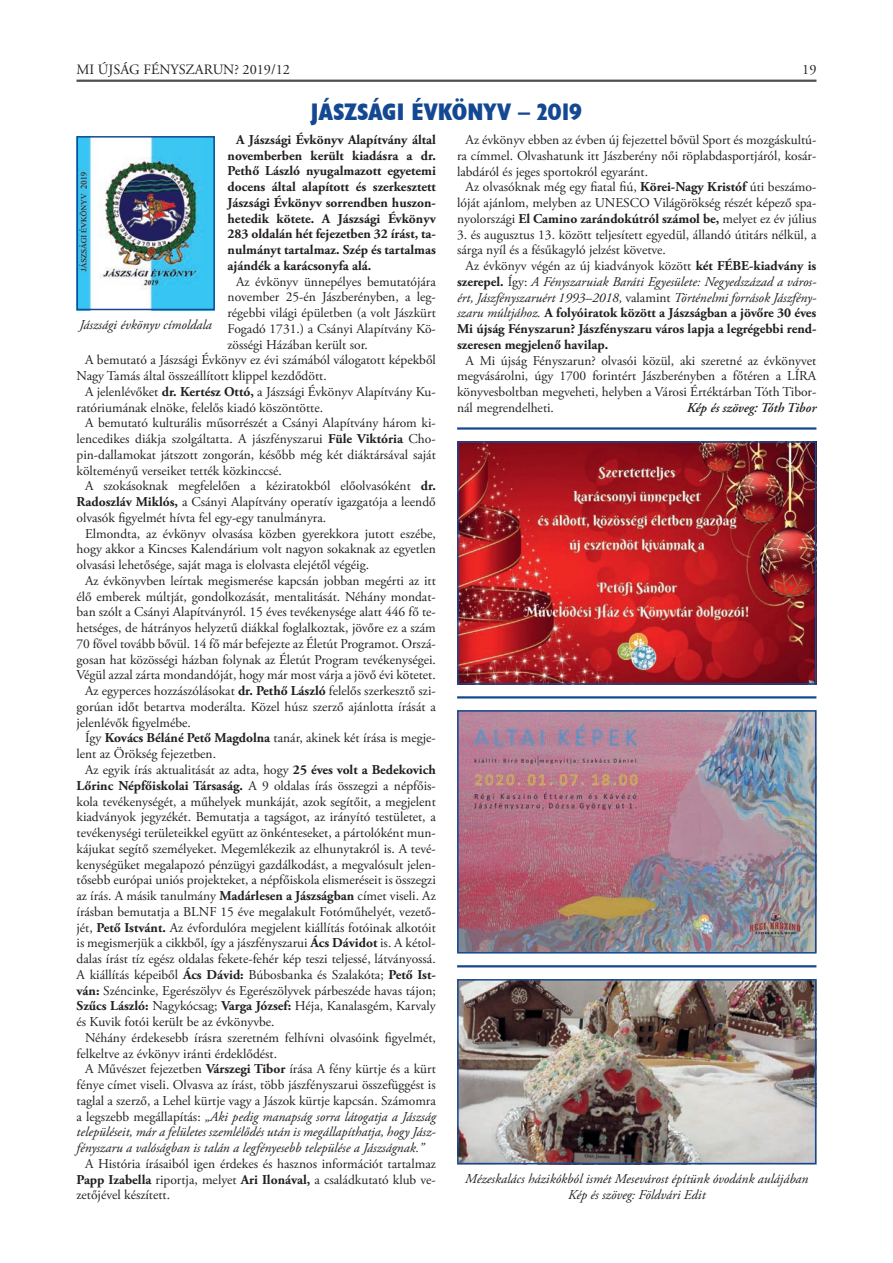
<style>
.page{position:relative;width:893px;height:1263px;background:#fff}
.page>*{position:absolute;margin:0;border:0;box-sizing:border-box;transform-origin:0 0}
.t1{font:24px "Husa HU";letter-spacing:.005em;color:#154892}
.t2{font:14.25px "Adobe Garamond Pro";color:#231f20}
.t3{font:13.5px/15.8px "Adobe Garamond Pro";color:#231f20;text-align:justify}
.t4{font:700 13.5px/15.8px "Adobe Garamond Pro";color:#231f20;text-align:justify}
.t5{font:italic 13.5px/16.5px "Adobe Garamond Pro";color:#231f20;text-align:center}
.t6{font:italic 600 13.5px "Adobe Garamond Pro";color:#231f20}
.s1{font-weight:700}
.s2{font-style:normal}
.s3{font-weight:400}
.s4{font-weight:400;font-style:italic}
</style>
<div class="page">
<hr style="left:77px;top:80px;width:739px;height:1px;background:#231f20">
<hr style="left:77px;top:81px;width:739px;height:1px;background:#231f20">
<img style="left:460px;top:444px;width:353px;height:238px">
<div style="left:457px;top:441px;width:359px;height:244px;border:2px solid #154892"></div>
<img style="left:460px;top:713px;width:353px;height:237px">
<div style="left:457px;top:710px;width:359px;height:243px;border:2px solid #154892"></div>
<img style="left:460px;top:982px;width:353px;height:179px">
<div style="left:457px;top:979px;width:359px;height:185px;border:2px solid #154892"></div>
<img style="left:80px;top:139px;width:132px;height:168px">
<div style="left:77px;top:136px;width:138px;height:174px;border:2px solid #154892"></div>
<hr style="left:457px;top:427px;width:359px;height:3px;background:#154892">
<hr style="left:457px;top:696px;width:359px;height:2px;background:#154892">
<hr style="left:457px;top:965px;width:359px;height:2px;background:#154892">
<p class="t2" style="left:77px;top:61px;width:215px">MI ÚJSÁG FÉNYSZARUN? 2019/12</p>
<p class="t2" style="left:802px;top:61px;width:16px">19</p>
<h1 class="t1" style="left:311px;top:97px;width:272px">JÁSZSÁGI ÉVKÖNYV – 2019</h1>
<p class="t4" style="left:228px;top:132px;width:210px;text-indent:9px">A Jászsági Évkönyv Alapítvány által novemberben került kiadásra a dr.<br>Pethő László nyugalmazott egyetemi docens által alapított és szerkesztett Jászsági Évkönyv sorrendben huszon&shy;hetedik kötete. A Jászsági Évkönyv 283 oldalán hét fejezetben 32 írást, ta&shy;nulmányt tartalmaz. Szép és tartalmas ajándék a karácsonyfa alá.</p>
<p class="t3" style="left:236px;top:274px;width:201px">Az évkönyv ünnepélyes bemutatójára</p>
<p class="t3" style="left:228px;top:290px;width:210px">november 25-én Jászberényben, a leg-</p>
<p class="t3" style="left:228px;top:305px;width:210px">régebbi világi épületben (a volt Jászkürt</p>
<p class="t3" style="left:228px;top:321px;width:210px">Fogadó 1731.) a Csányi Alapítvány Kö-</p>
<p class="t3" style="left:228px;top:337px;width:142px">zösségi Házában került sor.</p>
<p class="t3" style="left:85px;top:353px;width:352px">A bemutató a Jászsági Évkönyv ez évi számából válogatott képekből</p>
<p class="t3" style="left:77px;top:368px;width:252px">Nagy Tamás által összeállított klippel kezdődött.</p>
<p class="t3" style="left:85px;top:384px;width:352px">A jelenlévőket <span class="s1">dr. Kertész Ottó,</span> a Jászsági Évkönyv Alapítvány Ku-</p>
<p class="t3" style="left:77px;top:400px;width:248px">ratóriumának elnöke, felelős kiadó köszöntötte.</p>
<p class="t3" style="left:85px;top:416px;width:352px">A bemutató kulturális műsorrészét a Csányi Alapítvány három ki-</p>
<p class="t3" style="left:77px;top:431px;width:361px">lencedikes diákja szolgáltatta. A jászfényszarui <span class="s1">Füle Viktória</span> Cho-</p>
<p class="t3" style="left:77px;top:447px;width:361px">pin-dallamokat játszott zongorán, később még két diáktársával saját</p>
<p class="t3" style="left:77px;top:463px;width:207px">költeményű verseiket tették közkinccsé.</p>
<p class="t3" style="left:85px;top:479px;width:352px">A szokásoknak megfelelően a kéziratokból előolvasóként <span class="s1">dr.</span></p>
<p class="t3" style="left:77px;top:494px;width:361px"><span class="s1">Radoszláv Miklós,</span> a Csányi Alapítvány operatív igazgatója a leendő</p>
<p class="t3" style="left:77px;top:510px;width:251px">olvasók figyelmét hívta fel egy-egy tanulmányra.</p>
<p class="t3" style="left:85px;top:526px;width:352px">Elmondta, az évkönyv olvasása közben gyerekkora jutott eszébe,</p>
<p class="t3" style="left:77px;top:542px;width:361px">hogy akkor a Kincses Kalendárium volt nagyon sokaknak az egyetlen</p>
<p class="t3" style="left:77px;top:557px;width:294px">olvasási lehetősége, saját maga is elolvasta elejétől végéig.</p>
<p class="t3" style="left:85px;top:573px;width:352px">Az évkönyvben leírtak megismerése kapcsán jobban megérti az itt</p>
<p class="t3" style="left:77px;top:589px;width:361px">élő emberek múltját, gondolkozását, mentalitását. Néhány mondat-</p>
<p class="t3" style="left:77px;top:605px;width:361px">ban szólt a Csányi Alapítványról. 15 éves tevékenysége alatt 446 fő te-</p>
<p class="t3" style="left:77px;top:620px;width:361px">hetséges, de hátrányos helyzetű diákkal foglalkoztak, jövőre ez a szám</p>
<p class="t3" style="left:77px;top:636px;width:361px">70 fővel tovább bővül. 14 fő már befejezte az Életút Programot. Orszá-</p>
<p class="t3" style="left:77px;top:652px;width:361px">gosan hat közösségi házban folynak az Életút Program tevékenységei.</p>
<p class="t3" style="left:77px;top:668px;width:361px">Végül azzal zárta mondandóját, hogy már most várja a jövő évi kötetet.</p>
<p class="t3" style="left:85px;top:683px;width:352px">Az egyperces hozzászólásokat <span class="s1">dr. Pethő László</span> felelős szerkesztő szi-</p>
<p class="t3" style="left:77px;top:699px;width:361px">gorúan időt betartva moderálta. Közel húsz szerző ajánlotta írását a</p>
<p class="t3" style="left:77px;top:715px;width:116px">jelenlévők figyelmébe.</p>
<p class="t3" style="left:85px;top:731px;width:352px">Így <span class="s1">Kovács Béláné Pető Magdolna</span> tanár, akinek két írása is megje-</p>
<p class="t3" style="left:77px;top:746px;width:141px">lent az Örökség fejezetben.</p>
<p class="t3" style="left:85px;top:762px;width:352px">Az egyik írás aktualitását az adta, hogy <span class="s1">25 éves volt a Bedekovich</span></p>
<p class="t3" style="left:77px;top:778px;width:361px"><span class="s1">Lőrinc Népfőiskolai Társaság.</span> A 9 oldalas írás összegzi a népfőis-</p>
<p class="t3" style="left:77px;top:794px;width:361px">kola tevékenységét, a műhelyek munkáját, azok segítőit, a megjelent</p>
<p class="t3" style="left:77px;top:809px;width:361px">kiadványok jegyzékét. Bemutatja a tagságot, az irányító testületet, a</p>
<p class="t3" style="left:77px;top:825px;width:361px">tevékenységi területeikkel együtt az önkénteseket, a pártolóként mun-</p>
<p class="t3" style="left:77px;top:841px;width:361px">kájukat segítő személyeket. Megemlékezik az elhunytakról is. A tevé-</p>
<p class="t3" style="left:77px;top:857px;width:361px">kenységüket megalapozó pénzügyi gazdálkodást, a megvalósult jelen-</p>
<p class="t3" style="left:77px;top:873px;width:361px">tősebb európai uniós projekteket, a népfőiskola elismeréseit is összegzi</p>
<p class="t3" style="left:77px;top:888px;width:361px">az írás. A másik tanulmány <span class="s1">Madárlesen a Jászságban</span> címet viseli. Az</p>
<p class="t3" style="left:77px;top:904px;width:361px">írásban bemutatja a BLNF 15 éve megalakult Fotóműhelyét, vezető-</p>
<p class="t3" style="left:77px;top:920px;width:361px">jét, <span class="s1">Pető Istvánt.</span> Az évfordulóra megjelent kiállítás fotóinak alkotóit</p>
<p class="t3" style="left:77px;top:936px;width:361px">is megismerjük a cikkből, így a jászfényszarui <span class="s1">Ács Dávidot</span> is. A kétol-</p>
<p class="t3" style="left:77px;top:951px;width:361px">dalas írást tíz egész oldalas fekete-fehér kép teszi teljessé, látványossá.</p>
<p class="t3" style="left:77px;top:967px;width:361px">A kiállítás képeiből <span class="s1">Ács Dávid:</span> Búbosbanka és Szalakóta; <span class="s1">Pető Ist-</span></p>
<p class="t3" style="left:77px;top:983px;width:361px"><span class="s1">ván:</span> Széncinke, Egerészölyv és Egerészölyvek párbeszéde havas tájon;</p>
<p class="t3" style="left:77px;top:999px;width:361px"><span class="s1">Szűcs László:</span> Nagykócsag; <span class="s1">Varga József:</span> Héja, Kanalasgém, Karvaly</p>
<p class="t3" style="left:77px;top:1014px;width:200px">és Kuvik fotói került be az évkönyvbe.</p>
<p class="t3" style="left:85px;top:1030px;width:352px">Néhány érdekesebb írásra szeretném felhívni olvasóink figyelmét,</p>
<p class="t3" style="left:77px;top:1046px;width:202px">felkeltve az évkönyv iránti érdeklődést.</p>
<p class="t3" style="left:85px;top:1062px;width:352px">A Művészet fejezetben <span class="s1">Várszegi Tibor</span> írása A fény kürtje és a kürt</p>
<p class="t3" style="left:77px;top:1077px;width:361px">fénye címet viseli. Olvasva az írást, több jászfényszarui összefüggést is</p>
<p class="t3" style="left:77px;top:1093px;width:361px">taglal a szerző, a Lehel kürtje vagy a Jászok kürtje kapcsán. Számomra</p>
<p class="t5" style="left:77px;top:1108px;width:361px"><span class="s2">a legszebb megállapítás:</span> „Aki pedig manapság sorra látogatja a Jászság</p>
<p class="t5" style="left:77px;top:1124px;width:361px">településeit, már a felületes szemlélődés után is megállapíthatja, hogy Jász-</p>
<p class="t5" style="left:77px;top:1140px;width:349px">fényszaru a valóságban is talán a legfényesebb települése a Jászságnak.”</p>
<p class="t3" style="left:77px;top:1156px;width:361px;text-indent:9px">A História írásaiból igen érdekes és hasznos információt tartalmaz <span class="s1">Papp Izabella</span> riportja, melyet <span class="s1">Ari Ilonával,</span> a családkutató klub ve&shy;zetőjével készített.</p>
<p class="t3" style="left:457px;top:132px;width:361px;text-indent:9px">Az évkönyv ebben az évben új fejezettel bővül Sport és mozgáskultú&shy;ra címmel. Olvashatunk itt Jászberény női röplabdasportjáról, kosár&shy;labdáról és jeges sportokról egyaránt.</p>
<p class="t3" style="left:457px;top:180px;width:361px;text-indent:9px">Az olvasóknak még egy fiatal fiú, <span class="s1">Körei-Nagy Kristóf</span> úti beszámo&shy;lóját ajánlom, melyben az UNESCO Világörökség részét képező spa&shy;nyolországi <span class="s1">El Camino zarándokútról számol be,</span> melyet ez év július</p>
<p class="t3" style="left:457px;top:227px;width:361px">3. és augusztus 13. között teljesített egyedül, állandó útitárs nélkül, a sárga nyíl és a fésűkagyló jelzést követve.</p>
<p class="t4" style="left:457px;top:258px;width:361px;text-indent:9px"><span class="s3">Az évkönyv végén az új kiadványok között</span> két FÉBE-kiadvány is szerepel. <span class="s3">Így:</span> <span class="s4">A Fényszaruiak Baráti Egyesülete: Negyedszázad a város&shy;ért, Jászfényszaruért 1993–2018,</span> <span class="s3">valamint</span> <span class="s4">Történelmi források Jászfény&shy;szaru múltjához.</span> A folyóiratok között a Jászságban a jövőre 30 éves Mi újság Fényszarun? Jászfényszaru város lapja a legrégebbi rend&shy;szeresen megjelenő havilap.</p>
<p class="t3" style="left:457px;top:353px;width:361px;text-indent:9px">A Mi újság Fényszarun? olvasói közül, aki szeretné az évkönyvet megvásárolni, úgy 1700 forintért Jászberényben a főtéren a LÍRA könyvesboltban megveheti, helyben a Városi Értéktárban Tóth Tibor&shy;nál megrendelheti.</p>
<p class="t5" style="left:79px;top:316px;width:134px">Jászsági évkönyv címoldala</p>
<p class="t6" style="left:687px;top:400px;width:131px">Kép és szöveg: Tóth Tibor</p>
<p class="t5" style="left:465px;top:1170px;width:345px">Mézeskalács házikókból ismét Mesevárost építünk óvodánk aulájában<br>Kép és szöveg: Földvári Edit</p>
</div>
